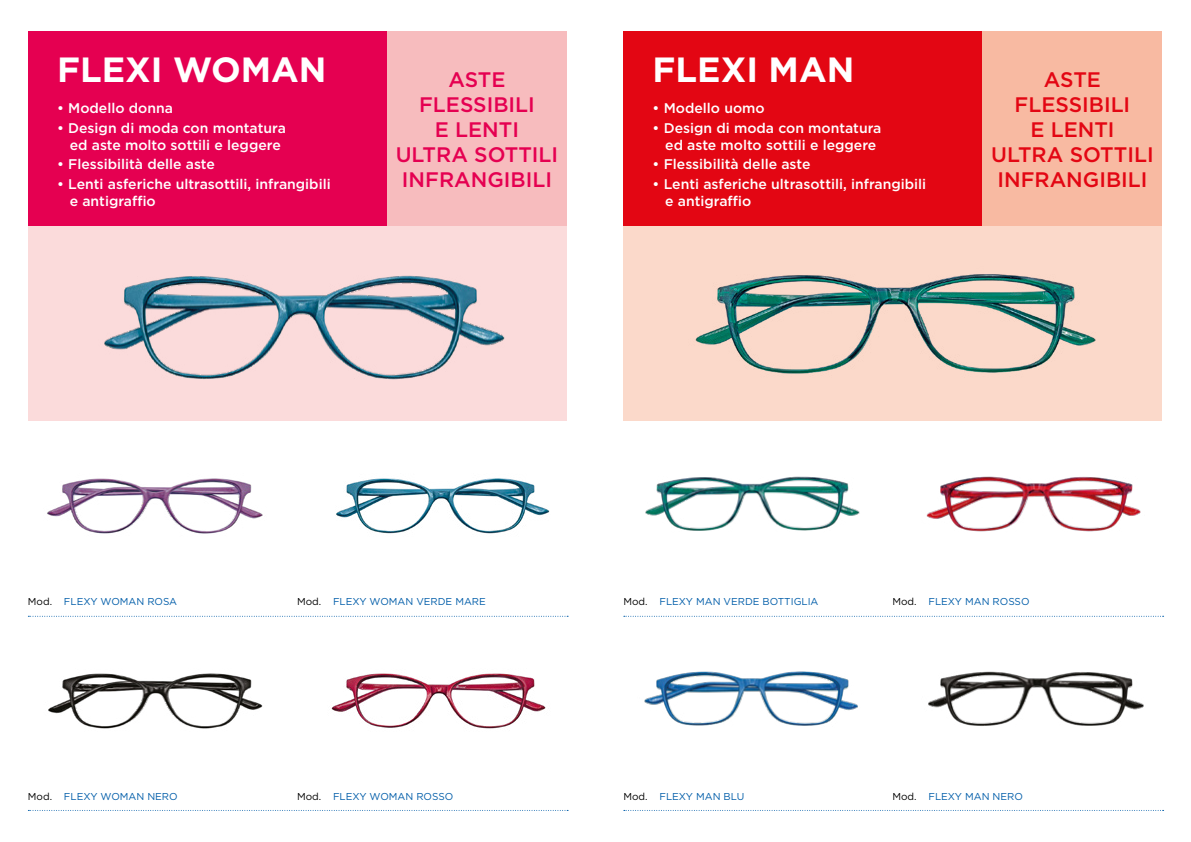
<style>
.page{position:relative;width:1191px;height:842px;background:#fff}
.page>*{position:absolute;margin:0;border:0;box-sizing:border-box;transform-origin:0 0}
.t1{font:700 35px "Gotham";color:#fff}
.t2{font:500 21px/25.2px "Gotham";color:#e50051;text-align:center}
.t3{font:500 21px/25.2px "Gotham";color:#e30613;text-align:center}
.t4{font:500 14px/16.8px "Gotham";color:#fff;text-align:center}
.t5{font:10px "Gotham";color:#005da9}
.s1{color:#000}
</style>
<div class="page">
<div style="left:28px;top:226px;width:539px;height:195px;background:#fbdbdb"></div>
<div style="left:28px;top:31px;width:359px;height:195px;background:#e50051"></div>
<div style="left:387px;top:31px;width:180px;height:195px;background:#f7bcbe"></div>
<img style="left:104px;top:275px;width:401px;height:105px">
<img style="left:47px;top:478px;width:216px;height:56px">
<img style="left:48px;top:673px;width:215px;height:56px">
<img style="left:336px;top:478px;width:214px;height:56px">
<img style="left:331px;top:673px;width:215px;height:56px">
<svg style="left:28px;top:616px;width:540px;height:1px"></svg>
<svg style="left:28px;top:810px;width:540px;height:1px"></svg>
<div style="left:623px;top:226px;width:539px;height:195px;background:#fbd9ca"></div>
<div style="left:623px;top:31px;width:359px;height:195px;background:#e30613"></div>
<div style="left:982px;top:31px;width:180px;height:195px;background:#f8baa2"></div>
<img style="left:695px;top:274px;width:401px;height:100px">
<img style="left:645px;top:476px;width:215px;height:55px">
<img style="left:644px;top:671px;width:214px;height:55px">
<img style="left:926px;top:476px;width:215px;height:56px">
<img style="left:928px;top:671px;width:216px;height:55px">
<svg style="left:624px;top:616px;width:539px;height:1px"></svg>
<svg style="left:624px;top:810px;width:539px;height:1px"></svg>
<h1 class="t1" style="left:57px;top:46px;width:271px">FLEXI WOMAN</h1>
<p class="t4" style="left:57px;top:100px;width:117px">• Modello donna</p>
<p class="t4" style="left:57px;top:119px;width:230px">• Design di moda con montatura ed aste molto sottili e leggere</p>
<p class="t4" style="left:57px;top:156px;width:159px">• Flessibilità delle aste</p>
<p class="t4" style="left:70px;top:175px;width:262px;text-align:left;text-indent:-13px">• Lenti asferiche ultrasottili, infrangibili e antigraffio</p>
<h2 class="t2" style="left:396px;top:66px;width:164px">ASTE<br>FLESSIBILI<br>E LENTI<br>ULTRA SOTTILI<br>INFRANGIBILI</h2>
<h1 class="t1" style="left:652px;top:46px;width:203px">FLEXI MAN</h1>
<p class="t4" style="left:652px;top:100px;width:114px">• Modello uomo</p>
<p class="t4" style="left:652px;top:119px;width:230px">• Design di moda con montatura ed aste molto sottili e leggere</p>
<p class="t4" style="left:652px;top:156px;width:159px">• Flessibilità delle aste</p>
<p class="t4" style="left:665px;top:175px;width:262px;text-align:left;text-indent:-13px">• Lenti asferiche ultrasottili, infrangibili e antigraffio</p>
<h2 class="t3" style="left:991px;top:66px;width:164px">ASTE<br>FLESSIBILI<br>E LENTI<br>ULTRA SOTTILI<br>INFRANGIBILI</h2>
<p class="t5" style="left:28px;top:595px;width:151px"><span class="s1">Mod.</span> FLEXY WOMAN ROSA</p>
<p class="t5" style="left:28px;top:790px;width:151px"><span class="s1">Mod.</span> FLEXY WOMAN NERO</p>
<p class="t5" style="left:297px;top:595px;width:190px"><span class="s1">Mod.</span> FLEXY WOMAN VERDE MARE</p>
<p class="t5" style="left:297px;top:790px;width:158px"><span class="s1">Mod.</span> FLEXY WOMAN ROSSO</p>
<p class="t5" style="left:623px;top:595px;width:197px"><span class="s1">Mod.</span> FLEXY MAN VERDE BOTTIGLIA</p>
<p class="t5" style="left:623px;top:790px;width:122px"><span class="s1">Mod.</span> FLEXY MAN BLU</p>
<p class="t5" style="left:892px;top:595px;width:138px"><span class="s1">Mod.</span> FLEXY MAN ROSSO</p>
<p class="t5" style="left:892px;top:790px;width:132px"><span class="s1">Mod.</span> FLEXY MAN NERO</p>
</div>
